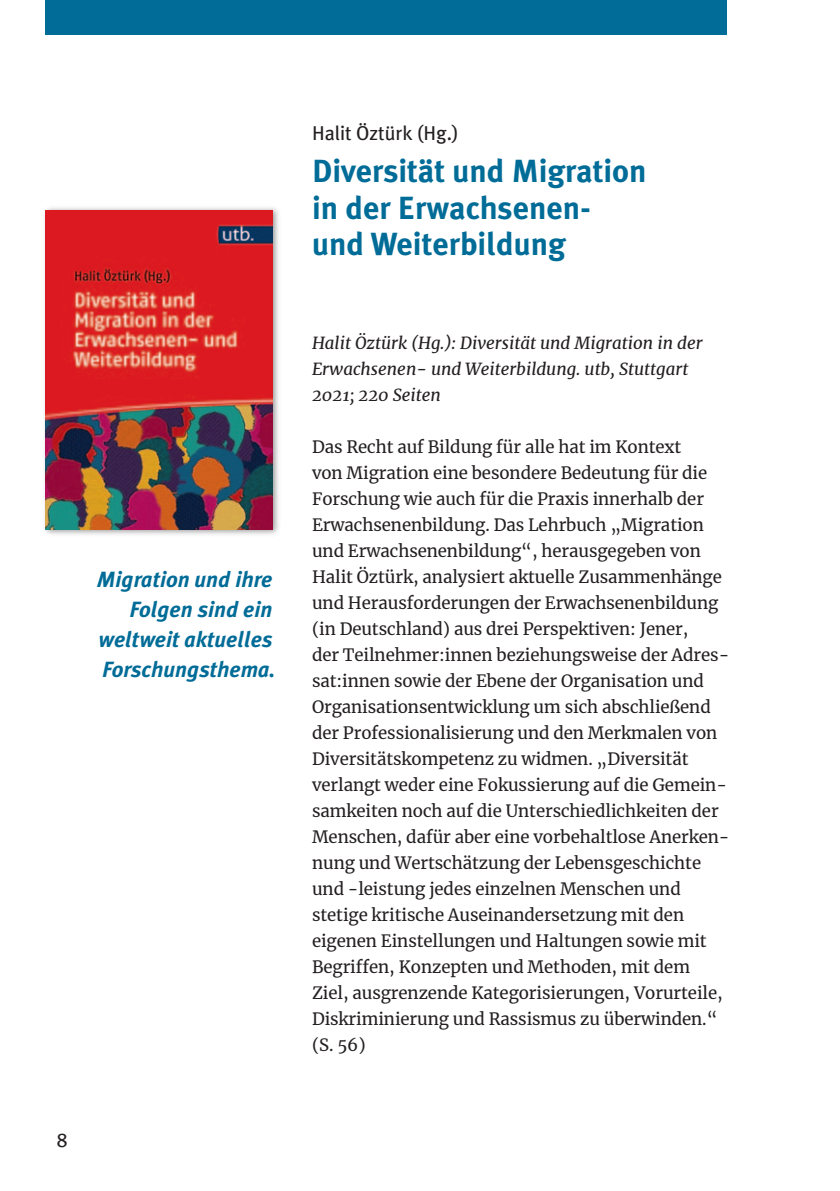
<style>
.page{position:relative;width:840px;height:1191px;background:#fff}
.page>*{position:absolute;margin:0;border:0;box-sizing:border-box;transform-origin:0 0}
.t1{font:700 32px/36.2px "Meta Plus";color:#006c97}
.t2{font:italic 700 22px/30px "Meta Plus";color:#006c97}
.t3{font:20px "Meta Plus";color:#231f20}
.t4{font:20px "Meta Plus Book Caps";color:#231f20}
.t5{font:16.8px/26px "Merriweather";letter-spacing:-.005em;color:#231f20}
.t6{font:italic 16.8px/26px "Merriweather";color:#231f20}
</style>
<div class="page">
<div style="left:46px;top:0;width:680px;height:34px;background:#006c97"></div>
<img style="left:44px;top:207px;width:235px;height:328px">
<img style="left:46px;top:210px;width:226px;height:319px">
<p class="t2" style="left:97px;top:566px;width:177px">Migration und ihre</p>
<p class="t2" style="left:98px;top:596px;width:178px;text-indent:31px">Folgen sind ein weltweit aktuelles<br>Forschungsthema.</p>
<p class="t4" style="left:57px;top:1128px;width:12px">8</p>
<p class="t3" style="left:312px;top:126px;width:148px">Halit Öztürk (Hg.)</p>
<p class="t1" style="left:312px;top:155px;width:336px">Diversität und Migration in der Erwachsenen&shy;und Weiterbildung</p>
<p class="t6" style="left:312px;top:330px;width:392px">Halit Öztürk (Hg.): Diversität und Migration in der<br>Erwachsenen- und Weiterbildung. utb, Stuttgart<br>2021; 220 Seiten</p>
<p class="t5" style="left:312px;top:434px;width:419px">Das Recht auf Bildung für alle hat im Kontext<br>von Migration eine besondere Bedeutung für die Forschung wie auch für die Praxis innerhalb der Erwachsenenbildung. Das Lehrbuch „Migration und Erwachsenenbildung“, herausgegeben von Halit Öztürk, analysiert aktuelle Zusammenhänge und Herausforderungen der Erwachsenenbildung (in Deutschland) aus drei Perspektiven: Jener,<br>der Teilnehmer:innen beziehungsweise der Adres&shy;sat:innen sowie der Ebene der Organisation und Organisationsentwicklung um sich abschließend der Professionalisierung und den Merkmalen von Diversitätskompetenz zu widmen. „Diversität verlangt weder eine Fokussierung auf die Gemein&shy;samkeiten noch auf die Unterschiedlichkeiten der Menschen, dafür aber eine vorbehaltlose Anerken&shy;nung und Wertschätzung der Lebensgeschichte und -leistung jedes einzelnen Menschen und stetige kritische Auseinandersetzung mit den eigenen Einstellungen und Haltungen sowie mit Begriffen, Konzepten und Methoden, mit dem Ziel, ausgrenzende Kategorisierungen, Vorurteile, Diskriminierung und Rassismus zu überwinden.“ (S. 56)</p>
</div>
